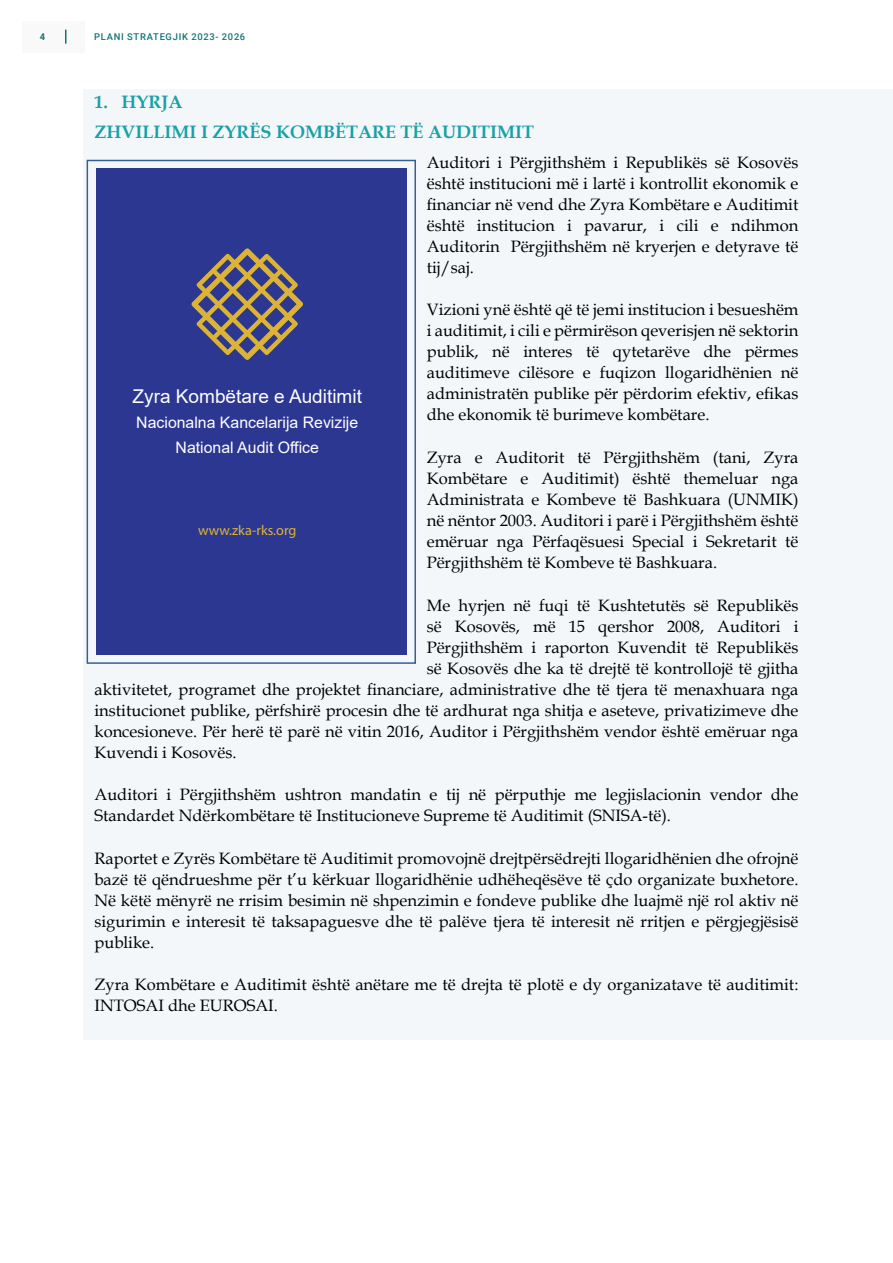
<style>
.page{position:relative;width:893px;height:1263px;background:#fff}
.page>*{position:absolute;margin:0;border:0;box-sizing:border-box;transform-origin:0 0}
.t1{font:19.05px "Arial";color:#fff}
.t2{font:700 18px/30px "Book Antiqua";color:#19a1a7}
.t3{font:16.5px/21px "Book Antiqua";color:#000;text-align:justify}
.t4{font:15.9px/25.3px "Arial";color:#fff;text-align:center}
.t5{font:14.25px "Myriad Pro";color:#ddb334}
.t6{font:500 9.3px "Roboto";letter-spacing:.08em;color:#117474}
.t7{font:700 9.3px "Roboto";color:#117474}
</style>
<div class="page">
<div style="left:23px;top:21px;width:62px;height:31px;background:#f9f9f9"></div>
<svg style="left:65px;top:30px;width:1px;height:14px"></svg>
<div style="left:83px;top:89px;width:810px;height:951px;background:#f4f7f9"></div>
<div style="left:96px;top:168px;width:310px;height:486px;background:#2c3791"></div>
<svg style="left:191px;top:248px;width:112px;height:112px"></svg>
<div style="left:87px;top:160px;width:329px;height:504px;border:2px solid #365f91"></div>
<p class="t7" style="left:40px;top:30px;width:7px">4</p>
<p class="t6" style="left:94px;top:30px;width:153px">PLANI STRATEGJIK 2023- 2026</p>
<p class="t2" style="left:94px;top:86px;width:441px">1. HYRJA<br>ZHVILLIMI I ZYRËS KOMBËTARE TË AUDITIMIT</p>
<p class="t3" style="left:427px;top:151px;width:373px">Auditori i Përgjithshëm i Republikës së Kosovës është institucioni më i lartë i kontrollit ekonomik e financiar në vend dhe Zyra Kombëtare e Auditimit është institucion i pavarur, i cili e ndihmon Auditorin Përgjithshëm në kryerjen e detyrave të tij/saj.</p>
<p class="t3" style="left:427px;top:299px;width:373px">Vizioni ynë është që të jemi institucion i besueshëm i auditimit, i cili e përmirëson qeverisjen në sektorin publik, në interes të qytetarëve dhe përmes auditimeve cilësore e fuqizon llogaridhënien në administratën publike për përdorim efektiv, efikas dhe ekonomik të burimeve kombëtare.</p>
<p class="t3" style="left:427px;top:446px;width:373px">Zyra e Auditorit të Përgjithshëm (tani, Zyra Kombëtare e Auditimit) është themeluar nga Administrata e Kombeve të Bashkuara (UNMIK) në nëntor 2003. Auditori i parë i Përgjithshëm është emëruar nga Përfaqësuesi Special i Sekretarit të Përgjithshëm të Kombeve të Bashkuara.</p>
<p class="t3" style="left:427px;top:594px;width:373px">Me hyrjen në fuqi të Kushtetutës së Republikës</p>
<p class="t3" style="left:427px;top:615px;width:373px">së Kosovës, më 15 qershor 2008, Auditori i</p>
<p class="t3" style="left:427px;top:636px;width:373px">Përgjithshëm i raporton Kuvendit të Republikës</p>
<p class="t3" style="left:427px;top:657px;width:373px">së Kosovës dhe ka të drejtë të kontrollojë të gjitha</p>
<p class="t3" style="left:95px;top:678px;width:705px">aktivitetet, programet dhe projektet financiare, administrative dhe të tjera të menaxhuara nga</p>
<p class="t3" style="left:95px;top:699px;width:705px">institucionet publike, përfshirë procesin dhe të ardhurat nga shitja e aseteve, privatizimeve dhe</p>
<p class="t3" style="left:95px;top:720px;width:705px">koncesioneve. Për herë të parë në vitin 2016, Auditor i Përgjithshëm vendor është emëruar nga</p>
<p class="t3" style="left:95px;top:741px;width:144px">Kuvendi i Kosovës.</p>
<p class="t3" style="left:95px;top:784px;width:705px">Auditori i Përgjithshëm ushtron mandatin e tij në përputhje me legjislacionin vendor dhe<br>Standardet Ndërkombëtare të Institucioneve Supreme të Auditimit (SNISA-të).</p>
<p class="t3" style="left:95px;top:847px;width:705px">Raportet e Zyrës Kombëtare të Auditimit promovojnë drejtpërsëdrejti llogaridhënien dhe ofrojnë bazë të qëndrueshme për t’u kërkuar llogaridhënie udhëheqësëve të çdo organizate buxhetore.<br>Në këtë mënyrë ne rrisim besimin në shpenzimin e fondeve publike dhe luajmë një rol aktiv në sigurimin e interesit të taksapaguesve dhe të palëve tjera të interesit në rritjen e përgjegjësisë publike.</p>
<p class="t3" style="left:95px;top:974px;width:705px">Zyra Kombëtare e Auditimit është anëtare me të drejta të plotë e dy organizatave të auditimit:<br>INTOSAI dhe EUROSAI.</p>
<p class="t1" style="left:133px;top:383px;width:231px">Zyra Kombëtare e Auditimit</p>
<p class="t4" style="left:136px;top:410px;width:223px">Nacionalna Kancelarija Revizije<br>National Audit Office</p>
<p class="t5" style="left:198px;top:521px;width:100px">www.zka-rks.org</p>
</div>
